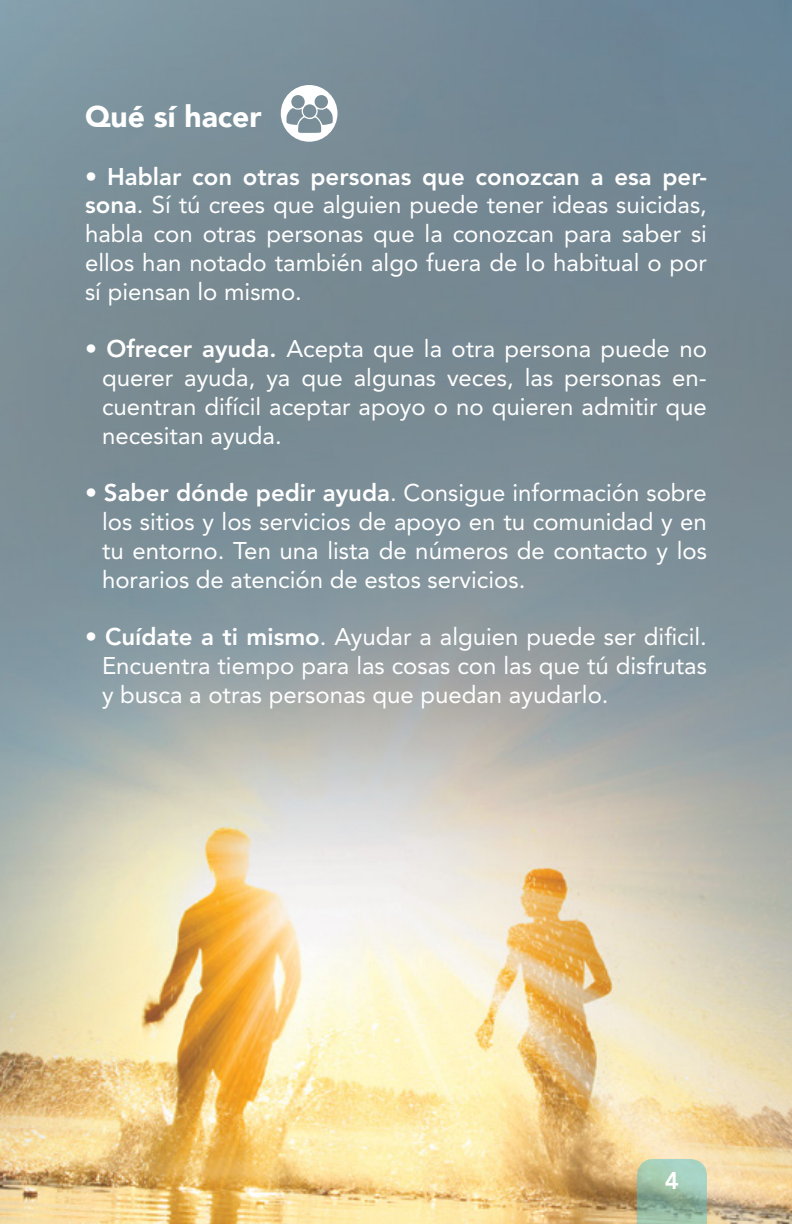
<style>
.page{position:relative;width:792px;height:1224px;background:#fff}
.page>*{position:absolute;margin:0;border:0;box-sizing:border-box;transform-origin:0 0}
.t1{font:900 30px "Avenir";color:#fff}
.t2{font:24px/28.8px "Avenir LT Std";color:#fff;text-align:justify}
.t3{font:800 24px "Avenir LT Std";color:#fff}
.s1{font-weight:800}
</style>
<div class="page">
<img style="left:0;top:0;width:792px;height:1224px">
<svg style="left:637px;top:1159px;width:70px;height:65px;background:#9bbfa9"></svg>
<svg style="left:281px;top:85px;width:56px;height:57px"></svg>
<p class="t1" style="left:85px;top:91px;width:178px">Qué sí hacer</p>
<p class="t2" style="left:85px;top:162px;width:624px">• <span class="s1">Hablar con otras personas que conozcan a esa per&shy;sona</span>. Sí tú crees que alguien puede tener ideas suicidas, habla con otras personas que la conozcan para saber si ellos han notado también algo fuera de lo habitual o por sí piensan lo mismo.</p>
<p class="t2" style="left:102px;top:335px;width:606px;text-indent:-17px">• <span class="s1">Ofrecer ayuda.</span> Acepta que la otra persona puede no querer ayuda, ya que algunas veces, las personas en&shy;cuentran difícil aceptar apoyo o no quieren admitir que necesitan ayuda.</p>
<p class="t2" style="left:102px;top:479px;width:606px;text-indent:-17px">• <span class="s1">Saber dónde pedir ayuda</span>. Consigue información sobre los sitios y los servicios de apoyo en tu comunidad y en tu entorno. Ten una lista de números de contacto y los horarios de atención de estos servicios.</p>
<p class="t2" style="left:102px;top:623px;width:606px;text-indent:-17px">• <span class="s1">Cuídate a ti mismo</span>. Ayudar a alguien puede ser dificil.<br>Encuentra tiempo para las cosas con las que tú disfrutas y busca a otras personas que puedan ayudarlo.</p>
<p class="t3" style="left:665px;top:1167px;width:16px">4</p>
</div>
